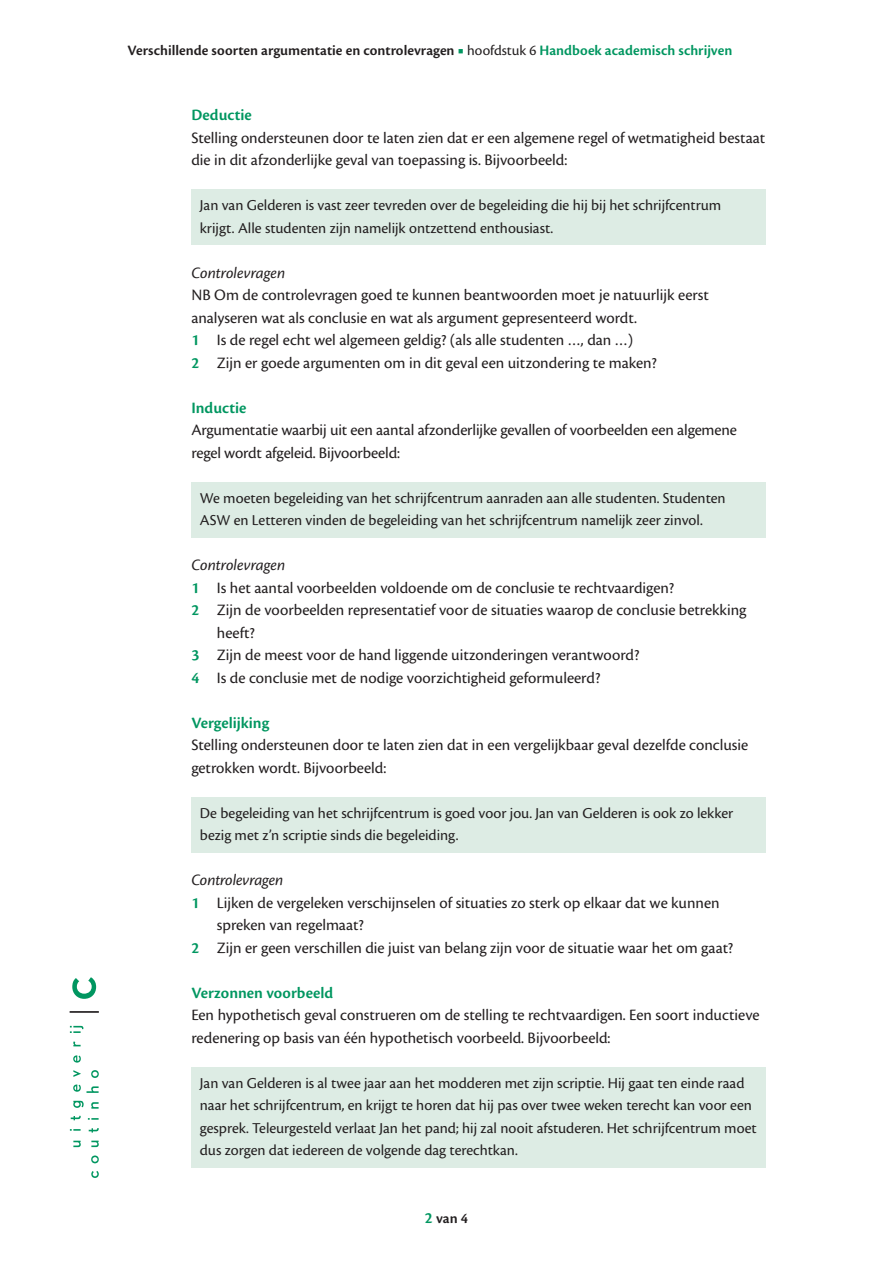
<style>
.page{position:relative;width:893px;height:1263px;background:#fff}
.page>*{position:absolute;margin:0;border:0;box-sizing:border-box;transform-origin:0 0}
.t1{font:16.5px/22.5px "Cronos Pro";color:#231f20}
.t2{font:600 16.5px "Cronos Pro";color:#009660}
.t3{font:italic 16.5px "Cronos Pro";letter-spacing:-.005em;color:#231f20}
.t4{font:15.75px/22.5px "Cronos Pro";color:#231f20}
.t5{font:600 15px "Cronos Pro";color:#231f20}
.s1{font-family:"Minion Pro";font-weight:400;color:#009660}
.s2{font-weight:400}
.s3{color:#009660}
.s4{font-weight:600;color:#009660}
.s5{font-size:16.5px;color:#009660}
</style>
<div class="page">
<svg style="left:73px;top:1141px;width:8px;height:6px"></svg>
<svg style="left:70px;top:1129px;width:11px;height:2px"></svg>
<svg style="left:71px;top:1116px;width:10px;height:4px"></svg>
<svg style="left:73px;top:1101px;width:11px;height:7px"></svg>
<svg style="left:73px;top:1084px;width:8px;height:8px"></svg>
<svg style="left:73px;top:1070px;width:8px;height:7px"></svg>
<svg style="left:73px;top:1055px;width:8px;height:7px"></svg>
<svg style="left:73px;top:1041px;width:8px;height:5px"></svg>
<svg style="left:70px;top:1026px;width:13px;height:7px"></svg>
<svg style="left:91px;top:1171px;width:8px;height:7px"></svg>
<svg style="left:91px;top:1155px;width:8px;height:8px"></svg>
<svg style="left:91px;top:1140px;width:8px;height:7px"></svg>
<svg style="left:89px;top:1128px;width:10px;height:4px"></svg>
<svg style="left:88px;top:1118px;width:11px;height:2px"></svg>
<svg style="left:91px;top:1102px;width:8px;height:7px"></svg>
<svg style="left:87px;top:1086px;width:12px;height:7px"></svg>
<svg style="left:91px;top:1070px;width:8px;height:8px"></svg>
<hr style="left:70px;top:1011px;width:29px;height:2px;background:#231f20">
<svg style="left:72px;top:977px;width:24px;height:22px"></svg>
<div style="left:191px;top:190px;width:574px;height:55px;background:#ddece4"></div>
<div style="left:191px;top:482px;width:574px;height:55px;background:#ddece4"></div>
<div style="left:191px;top:797px;width:574px;height:55px;background:#ddece4"></div>
<div style="left:191px;top:1067px;width:574px;height:100px;background:#ddece4"></div>
<p class="t5" style="left:128px;top:42px;width:606px">Verschillende soorten argumentatie en controlevragen <span class="s1">■</span> <span class="s2">hoofdstuk 6</span> <span class="s3">Handboek academisch schrijven</span></p>
<p class="t2" style="left:191px;top:106px;width:62px">Deductie</p>
<p class="t1" style="left:191px;top:126px;width:576px">Stelling ondersteunen door te laten zien dat er een algemene regel of wetmatigheid bestaat die in dit afzonderlijke geval van toepassing is. Bijvoorbeeld:</p>
<p class="t4" style="left:200px;top:194px;width:523px">Jan van Gelderen is vast zeer tevreden over de begeleiding die hij bij het schrijfcentrum krijgt. Alle studenten zijn namelijk ontzettend enthousiast.</p>
<p class="t3" style="left:191px;top:263px;width:95px">Controlevragen</p>
<p class="t1" style="left:191px;top:284px;width:519px">NB Om de controlevragen goed te kunnen beantwoorden moet je natuurlijk eerst analyseren wat als conclusie en wat als argument gepresenteerd wordt.<br><span class="s4">1</span> Is de regel echt wel algemeen geldig? (als alle studenten …, dan …)<br><span class="s4">2</span> Zijn er goede argumenten om in dit geval een uitzondering te maken?</p>
<p class="t2" style="left:191px;top:398px;width:57px">Inductie</p>
<p class="t1" style="left:191px;top:419px;width:547px">Argumentatie waarbij uit een aantal afzonderlijke gevallen of voorbeelden een algemene regel wordt afgeleid. Bijvoorbeeld:</p>
<p class="t4" style="left:200px;top:487px;width:527px">We moeten begeleiding van het schrijfcentrum aanraden aan alle studenten. Studenten<br>ASW en Letteren vinden de begeleiding van het schrijfcentrum namelijk zeer zinvol.</p>
<p class="t3" style="left:191px;top:556px;width:95px">Controlevragen</p>
<p class="t1" style="left:191px;top:576px;width:484px"><span class="s4">1</span> Is het aantal voorbeelden voldoende om de conclusie te rechtvaardigen?</p>
<p class="t1" style="left:191px;top:599px;width:557px"><span class="s4">2</span> Zijn de voorbeelden representatief voor de situaties waarop de conclusie betrekking</p>
<p class="t1" style="left:217px;top:621px;width:39px">heeft?</p>
<p class="t1" style="left:191px;top:644px;width:450px"><span class="s4">3</span> Zijn de meest voor de hand liggende uitzonderingen verantwoord?</p>
<p class="t1" style="left:191px;top:666px;width:410px"><span class="s4">4</span> Is de conclusie met de nodige voorzichtigheid geformuleerd?</p>
<p class="t2" style="left:191px;top:713px;width:79px">Vergelijking</p>
<p class="t1" style="left:191px;top:734px;width:558px">Stelling ondersteunen door te laten zien dat in een vergelijkbaar geval dezelfde conclusie getrokken wordt. Bijvoorbeeld:</p>
<p class="t4" style="left:200px;top:802px;width:535px">De begeleiding van het schrijfcentrum is goed voor jou. Jan van Gelderen is ook zo lekker bezig met z’n scriptie sinds die begeleiding.</p>
<p class="t3" style="left:191px;top:871px;width:93px">Controlevragen</p>
<p class="t1" style="left:191px;top:891px;width:530px"><span class="s4">1</span> Lijken de vergeleken verschijnselen of situaties zo sterk op elkaar dat we kunnen</p>
<p class="t1" style="left:217px;top:914px;width:148px">spreken van regelmaat?</p>
<p class="t1" style="left:191px;top:936px;width:543px"><span class="s4">2</span> Zijn er geen verschillen die juist van belang zijn voor de situatie waar het om gaat?</p>
<p class="t2" style="left:191px;top:983px;width:143px">Verzonnen voorbeeld</p>
<p class="t1" style="left:191px;top:1004px;width:570px">Een hypothetisch geval construeren om de stelling te rechtvaardigen. Een soort inductieve redenering op basis van één hypothetisch voorbeeld. Bijvoorbeeld:</p>
<p class="t4" style="left:200px;top:1072px;width:558px">Jan van Gelderen is al twee jaar aan het modderen met zijn scriptie. Hij gaat ten einde raad naar het schrijfcentrum, en krijgt te horen dat hij pas over twee weken terecht kan voor een gesprek. Teleurgesteld verlaat Jan het pand; hij zal nooit afstuderen. Het schrijfcentrum moet dus zorgen dat iedereen de volgende dag terechtkan.</p>
<p class="t5" style="left:425px;top:1210px;width:45px"><span class="s5">2</span> van 4</p>
</div>
